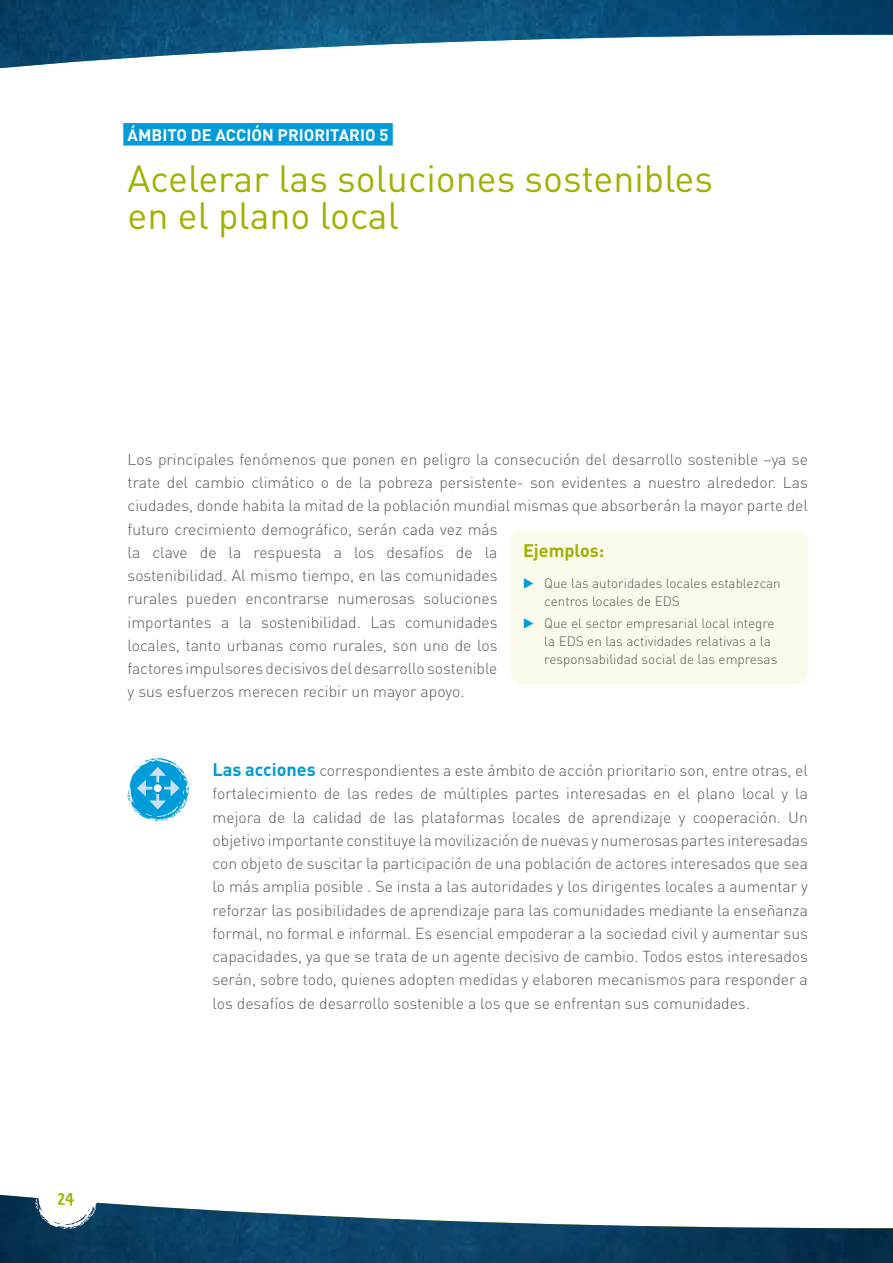
<style>
.page{position:relative;width:893px;height:1263px;background:#fff}
.page>*{position:absolute;margin:0;border:0;box-sizing:border-box;transform-origin:0 0}
.t1{font:37.5px/37.5px "DIN";color:#a0b101}
.t2{font:700 18px "DIN";color:#a0b101}
.t3{font:700 18px "Ad Pro LT Std";color:#a0b101}
.t4{font:700 16.5px "DIN";color:#fff}
.t5{font:300 15.75px/23.2px "DIN";color:#575756}
.t6{font:300 13.5px/18px "DIN";color:#575756}
.s1{color:#009bd9}
.s2{font-weight:700;font-size:18px;color:#009bd9}
</style>
<div class="page">
<img style="left:0;top:0;width:893px;height:69px">
<img style="left:0;top:1194px;width:893px;height:69px">
<svg style="left:35px;top:1194px;width:63px;height:35px"></svg>
<div style="left:123px;top:123px;width:270px;height:23px;background:#009bd9"></div>
<svg style="left:128px;top:758px;width:61px;height:63px"></svg>
<div style="left:510px;top:529px;width:298px;height:155px;background:#fafbed;border-radius:13px"></div>
<p class="t4" style="left:128px;top:125px;width:262px">ÁMBITO DE ACCIÓN PRIORITARIO 5</p>
<h1 class="t1" style="left:128px;top:159px;width:587px">Acelerar las soluciones sostenibles en el plano local</h1>
<p class="t5" style="left:128px;top:447px;width:682px">Los principales fenómenos que ponen en peligro la consecución del desarrollo sostenible –ya se trate del cambio climático o de la pobreza persistente- son evidentes a nuestro alrededor. Las ciudades, donde habita la mitad de la población mundial mismas que absorberán la mayor parte del futuro crecimiento demográfico, serán cada vez más<br>la clave de la respuesta a los desafíos de la<br>sostenibilidad. Al mismo tiempo, en las comunidades<br>rurales pueden encontrarse numerosas soluciones<br>importantes a la sostenibilidad. Las comunidades<br>locales, tanto urbanas como rurales, son uno de los<br>factores impulsores decisivos del desarrollo sostenible<br>y sus esfuerzos merecen recibir un mayor apoyo.</p>
<p class="t2" style="left:523px;top:539px;width:83px">Ejemplos:</p>
<p class="t6" style="left:544px;top:574px;width:238px;text-indent:-21px"><span class="s1">▶</span> Que las autoridades locales establezcan centros locales de EDS</p>
<p class="t6" style="left:544px;top:614px;width:235px;text-indent:-21px"><span class="s1">▶</span> Que el sector empresarial local integre la EDS en las actividades relativas a la responsabilidad social de las empresas</p>
<p class="t5" style="left:213px;top:758px;width:597px;text-align:justify"><span class="s2">Las acciones</span> correspondientes a este ámbito de acción prioritario son, entre otras, el fortalecimiento de las redes de múltiples partes interesadas en el plano local y la mejora de la calidad de las plataformas locales de aprendizaje y cooperación. Un objetivo importante constituye la movilización de nuevas y numerosas partes interesadas con objeto de suscitar la participación de una población de actores interesados que sea lo más amplia posible . Se insta a las autoridades y los dirigentes locales a aumentar y reforzar las posibilidades de aprendizaje para las comunidades mediante la enseñanza formal, no formal e informal. Es esencial empoderar a la sociedad civil y aumentar sus capacidades, ya que se trata de un agente decisivo de cambio. Todos estos interesados serán, sobre todo, quienes adopten medidas y elaboren mecanismos para responder a los desafíos de desarrollo sostenible a los que se enfrentan sus comunidades.</p>
<p class="t3" style="left:58px;top:1188px;width:18px">24</p>
</div>
